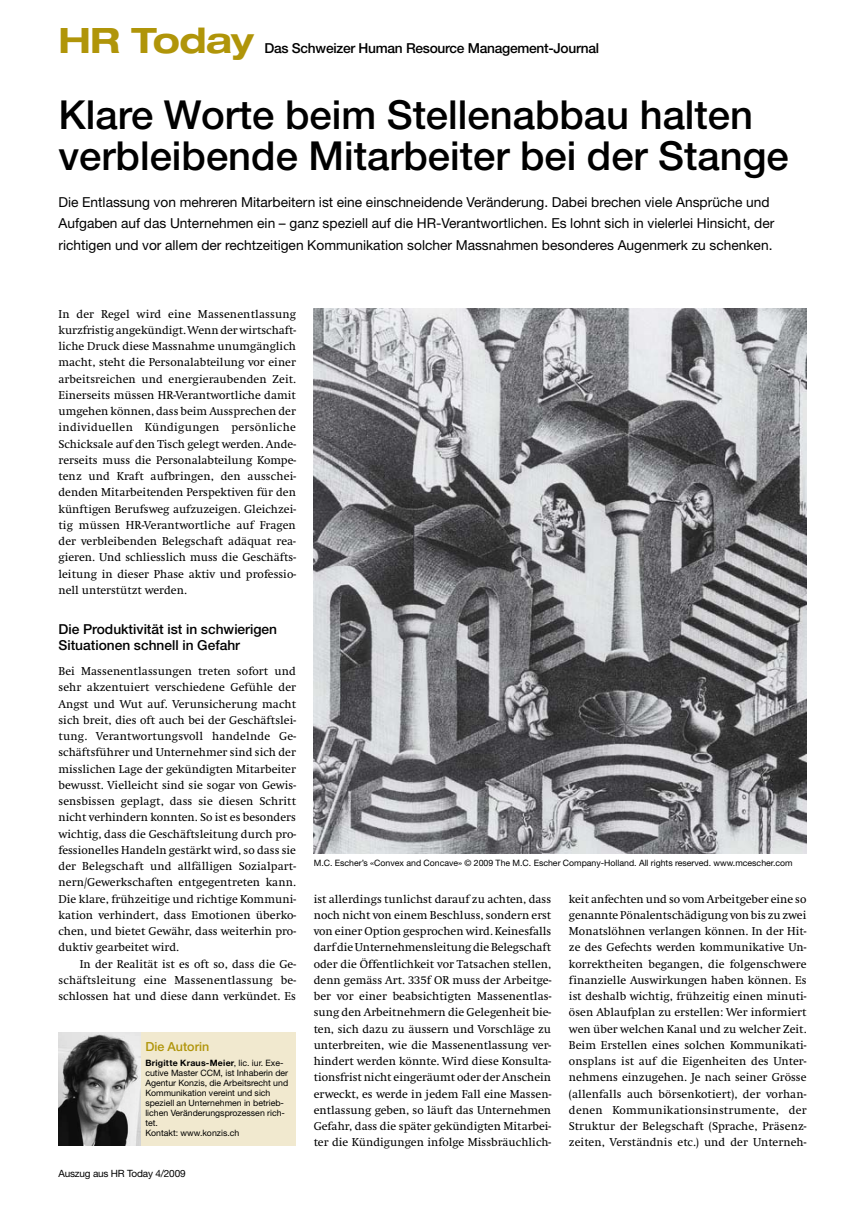
<style>
.page{position:relative;width:865px;height:1205px;background:#fff}
.page>*{position:absolute;margin:0;border:0;box-sizing:border-box;transform-origin:0 0}
.t1{font:500 40px/41.2px "Helvetica Neue";color:#000}
.t2{font:700 expanded 35px "Helvetica Neue";letter-spacing:-.02em;color:#b09509}
.t3{font:13.75px/21.2px "Helvetica Neue";color:#000}
.t4{font:500 13.75px/16.2px "Helvetica Neue";color:#000}
.t5{font:500 13.75px "Helvetica Neue";letter-spacing:-.02em;color:#000}
.t6{font:500 12.5px "Helvetica Neue";color:#b09509}
.t7{font:11.88px/16.2px "Swift EF";color:#000;text-align:justify}
.t8{font:10px "Helvetica Neue";letter-spacing:-.02em;color:#000}
.t9{font:8.75px/10px "Helvetica Neue";color:#000}
.s1{font-weight:700}
</style>
<div class="page">
<img style="left:314px;top:308px;width:492px;height:546px">
<div style="left:58px;top:1032px;width:238px;height:114px;background:#f1e9cf"></div>
<img style="left:58px;top:1032px;width:82px;height:114px">
<h2 class="t2" style="left:58px;top:19px;width:197px">HR Today</h2>
<p class="t5" style="left:264px;top:40px;width:336px">Das Schweizer Human Resource Management-Journal</p>
<h1 class="t1" style="left:58px;top:93px;width:731px">Klare Worte beim Stellenabbau halten verbleibende Mitarbeiter bei der Stange</h1>
<p class="t3" style="left:58px;top:191px;width:717px">Die Entlassung von mehreren Mitarbeitern ist eine einschneidende Veränderung. Dabei brechen viele Ansprüche und<br>Aufgaben auf das Unternehmen ein – ganz speziell auf die HR-Verantwortlichen. Es lohnt sich in vielerlei Hinsicht, der richtigen und vor allem der rechtzeitigen Kommunikation solcher Massnahmen besonderes Augenmerk zu schenken.</p>
<p class="t7" style="left:58px;top:306px;width:239px">In der Regel wird eine Massenentlassung kurzfristig angekündigt. Wenn der wirtschaft&shy;liche Druck diese Massnahme unumgänglich macht, steht die Personalabteilung vor einer arbeitsreichen und energieraubenden Zeit.<br>Einerseits müssen HR-Verantwortliche damit umgehen können, dass beim Aussprechen der individuellen Kündigungen persönliche Schicksale auf den Tisch gelegt werden. Ande&shy;rerseits muss die Personalabteilung Kompe&shy;tenz und Kraft aufbringen, den ausschei&shy;denden Mitarbeitenden Perspektiven für den künftigen Berufsweg aufzuzeigen. Gleichzei&shy;tig müssen HR-Verantwortliche auf Fragen der verbleibenden Belegschaft adäquat rea&shy;gieren. Und schliesslich muss die Geschäfts&shy;leitung in dieser Phase aktiv und professio&shy;nell unterstützt werden.</p>
<p class="t4" style="left:58px;top:621px;width:220px">Die Produktivität ist in schwierigen<br>Situationen schnell in Gefahr</p>
<p class="t7" style="left:58px;top:663px;width:239px">Bei Massenentlassungen treten sofort und sehr akzentuiert verschiedene Gefühle der Angst und Wut auf. Verunsicherung macht sich breit, dies oft auch bei der Geschäftslei&shy;tung. Verantwortungsvoll handelnde Ge&shy;schäftsführer und Unternehmer sind sich der misslichen Lage der gekündigten Mitarbeiter bewusst. Vielleicht sind sie sogar von Gewis&shy;sensbissen geplagt, dass sie diesen Schritt nicht verhindern konnten. So ist es besonders wichtig, dass die Geschäftsleitung durch pro&shy;fessionelles Handeln gestärkt wird, so dass sie der Belegschaft und allfälligen Sozialpart&shy;nern/Gewerkschaften entgegentreten kann.<br>Die klare, frühzeitige und richtige Kommuni&shy;kation verhindert, dass Emotionen überko&shy;chen, und bietet Gewähr, dass weiterhin pro&shy;duktiv gearbeitet wird.</p>
<p class="t7" style="left:58px;top:956px;width:239px;text-indent:21px">In der Realität ist es oft so, dass die Ge&shy;schäftsleitung eine Massenentlassung be&shy;schlossen hat und diese dann verkündet. Es</p>
<p class="t6" style="left:145px;top:1039px;width:65px">Die Autorin</p>
<p class="t9" style="left:145px;top:1058px;width:144px"><span class="s1">Brigitte Kraus-Meier</span>, lic. iur. Exe&shy;cutive Master CCM, ist Inhaberin der<br>Agentur Konzis, die Arbeitsrecht und<br>Kommunikation vereint und sich speziell an Unternehmen in betrieb&shy;lichen Veränderungsprozessen rich&shy;tet.<br>Kontakt: www.konzis.ch</p>
<p class="t8" style="left:58px;top:1168px;width:129px">Auszug aus HR Today 4/2009</p>
<p class="t9" style="left:314px;top:858px;width:480px">M.C. Escher’s «Convex and Concave» © 2009 The M.C. Escher Company-Holland. All rights reserved. www.mcescher.com</p>
<p class="t7" style="left:314px;top:891px;width:239px">ist allerdings tunlichst darauf zu achten, dass noch nicht von einem Beschluss, sondern erst von einer Option gesprochen wird. Keinesfalls darf die Unternehmensleitung die Belegschaft oder die Öffentlichkeit vor Tatsachen stellen, denn gemäss Art. 335f OR muss der Arbeitge&shy;ber vor einer beabsichtigten Massenentlas&shy;sung den Arbeitnehmern die Gelegenheit bie&shy;ten, sich dazu zu äussern und Vorschläge zu unterbreiten, wie die Massenentlassung ver&shy;hindert werden könnte. Wird diese Konsulta&shy;tionsfrist nicht eingeräumt oder der Anschein erweckt, es werde in jedem Fall eine Massen&shy;entlassung geben, so läuft das Unternehmen Gefahr, dass die später gekündigten Mitarbei&shy;ter die Kündigungen infolge Missbräuchlich-</p>
<p class="t7" style="left:569px;top:891px;width:239px">keit anfechten und so vom Arbeitgeber eine so genannte Pönalentschädigung von bis zu zwei Monatslöhnen verlangen können. In der Hit&shy;ze des Gefechts werden kommunikative Un&shy;korrektheiten begangen, die folgenschwere finanzielle Auswirkungen haben können. Es ist deshalb wichtig, frühzeitig einen minuti&shy;ösen Ablaufplan zu erstellen: Wer informiert wen über welchen Kanal und zu welcher Zeit.<br>Beim Erstellen eines solchen Kommunikati&shy;onsplans ist auf die Eigenheiten des Unter&shy;nehmens einzugehen. Je nach seiner Grösse (allenfalls auch börsenkotiert), der vorhan&shy;denen Kommunikationsinstrumente, der Struktur der Belegschaft (Sprache, Präsenz&shy;zeiten, Verständnis etc.) und der Unterneh-</p>
</div>
